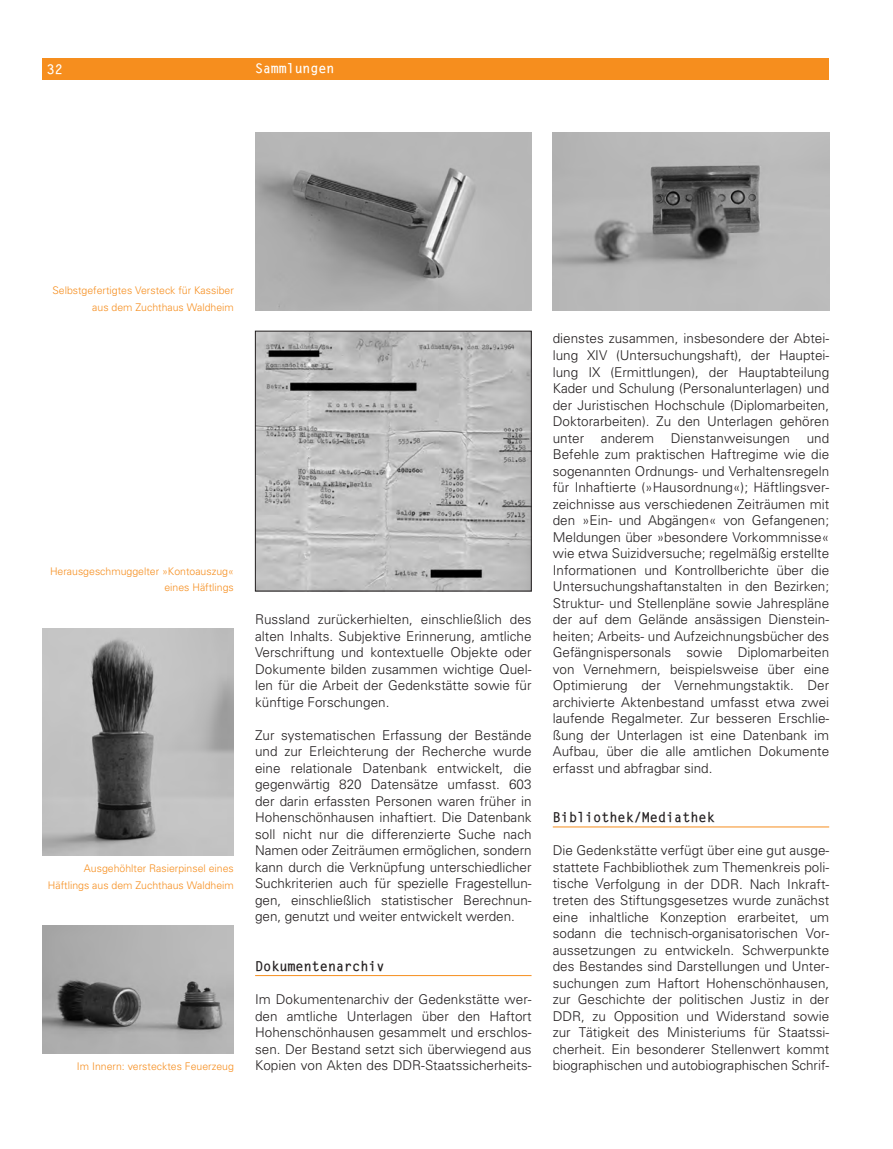
<style>
.page{position:relative;width:893px;height:1149px;background:#fff}
.page>*{position:absolute;margin:0;border:0;box-sizing:border-box;transform-origin:0 0}
.t1{font:300 13.5px/16.5px "Univers";color:#231f20;text-align:justify}
.t2{font:800 13.5px "Letter Gothic EB";color:#231f20}
.t3{font:800 13.2px "Letter Gothic EB";color:#fff}
.t4{font:300 10.5px/16.5px "Univers";color:#f68e1e;text-align:right}
</style>
<div class="page">
<div style="left:43px;top:58px;width:786px;height:22px;background:#f68e1e"></div>
<hr style="left:553px;top:826px;width:276px;height:1px;background:#f68e1e">
<hr style="left:255px;top:975px;width:276px;height:1px;background:#f68e1e">
<img style="left:255px;top:133px;width:276px;height:177px">
<img style="left:43px;top:628px;width:191px;height:227px">
<img style="left:43px;top:925px;width:191px;height:128px">
<img style="left:553px;top:133px;width:276px;height:177px">
<img style="left:257px;top:333px;width:272px;height:256px">
<div style="left:255px;top:331px;width:276px;height:260px;border:1px solid #231f20"></div>
<p class="t3" style="left:47px;top:64px;width:17px">32</p>
<p class="t3" style="left:255px;top:63px;width:81px">Sammlungen</p>
<p class="t4" style="left:52px;top:283px;width:183px">Selbstgefertigtes Versteck für Kassiber aus dem Zuchthaus Waldheim</p>
<p class="t4" style="left:50px;top:563px;width:185px">Herausgeschmuggelter »Kontoauszug« eines Häftlings</p>
<p class="t4" style="left:48px;top:860px;width:187px">Ausgehöhlter Rasierpinsel eines<br>Häftlings aus dem Zuchthaus Waldheim</p>
<p class="t4" style="left:77px;top:1058px;width:158px">Im Innern: verstecktes Feuerzeug</p>
<p class="t1" style="left:255px;top:612px;width:278px">Russland zurückerhielten, einschließlich des alten Inhalts. Subjektive Erinnerung, amtliche Verschriftung und kontextuelle Objekte oder Dokumente bilden zusammen wichtige Quel&shy;len für die Arbeit der Gedenkstätte sowie für künftige Forschungen.</p>
<p class="t1" style="left:255px;top:727px;width:278px">Zur systematischen Erfassung der Bestände und zur Erleichterung der Recherche wurde eine relationale Datenbank entwickelt, die gegenwärtig 820 Datensätze umfasst. 603 der darin erfassten Personen waren früher in Hohenschönhausen inhaftiert. Die Datenbank soll nicht nur die differenzierte Suche nach Namen oder Zeiträumen ermöglichen, sondern kann durch die Verknüpfung unterschiedlicher Suchkriterien auch für spezielle Fragestellun&shy;gen, einschließlich statistischer Berechnun&shy;gen, genutzt und weiter entwickelt werden.</p>
<p class="t2" style="left:255px;top:960px;width:131px">Dokumentenarchiv</p>
<p class="t1" style="left:255px;top:991px;width:278px">Im Dokumentenarchiv der Gedenkstätte wer&shy;den amtliche Unterlagen über den Haftort Hohenschönhausen gesammelt und erschlos&shy;sen. Der Bestand setzt sich überwiegend aus Kopien von Akten des DDR-Staatssicherheits-</p>
<p class="t1" style="left:553px;top:331px;width:278px">dienstes zusammen, insbesondere der Abtei&shy;lung XIV (Untersuchungshaft), der Hauptei&shy;lung IX (Ermittlungen), der Hauptabteilung Kader und Schulung (Personalunterlagen) und der Juristischen Hochschule (Diplomarbeiten, Doktorarbeiten). Zu den Unterlagen gehören unter anderem Dienstanweisungen und Befehle zum praktischen Haftregime wie die sogenannten Ordnungs- und Verhaltensregeln für Inhaftierte (»Hausordnung«); Häftlingsver&shy;zeichnisse aus verschiedenen Zeiträumen mit den »Ein- und Abgängen« von Gefangenen; Meldungen über »besondere Vorkommnisse« wie etwa Suizidversuche; regelmäßig erstellte Informationen und Kontrollberichte über die Untersuchungshaftanstalten in den Bezirken; Struktur- und Stellenpläne sowie Jahrespläne der auf dem Gelände ansässigen Dienstein&shy;heiten; Arbeits- und Aufzeichnungsbücher des Gefängnispersonals sowie Diplomarbeiten von Vernehmern, beispielsweise über eine Optimierung der Vernehmungstaktik. Der archivierte Aktenbestand umfasst etwa zwei laufende Regalmeter. Zur besseren Erschlie&shy;ßung der Unterlagen ist eine Datenbank im Aufbau, über die alle amtlichen Dokumente erfasst und abfragbar sind.</p>
<p class="t2" style="left:553px;top:812px;width:163px">Bibliothek/Mediathek</p>
<p class="t1" style="left:553px;top:843px;width:278px">Die Gedenkstätte verfügt über eine gut ausge&shy;stattete Fachbibliothek zum Themenkreis poli&shy;tische Verfolgung in der DDR. Nach Inkraft&shy;treten des Stiftungsgesetzes wurde zunächst eine inhaltliche Konzeption erarbeitet, um sodann die technisch-organisatorischen Vor&shy;aussetzungen zu entwickeln. Schwerpunkte des Bestandes sind Darstellungen und Unter&shy;suchungen zum Haftort Hohenschönhausen, zur Geschichte der politischen Justiz in der DDR, zu Opposition und Widerstand sowie zur Tätigkeit des Ministeriums für Staatssi&shy;cherheit. Ein besonderer Stellenwert kommt biographischen und autobiographischen Schrif-</p>
</div>
